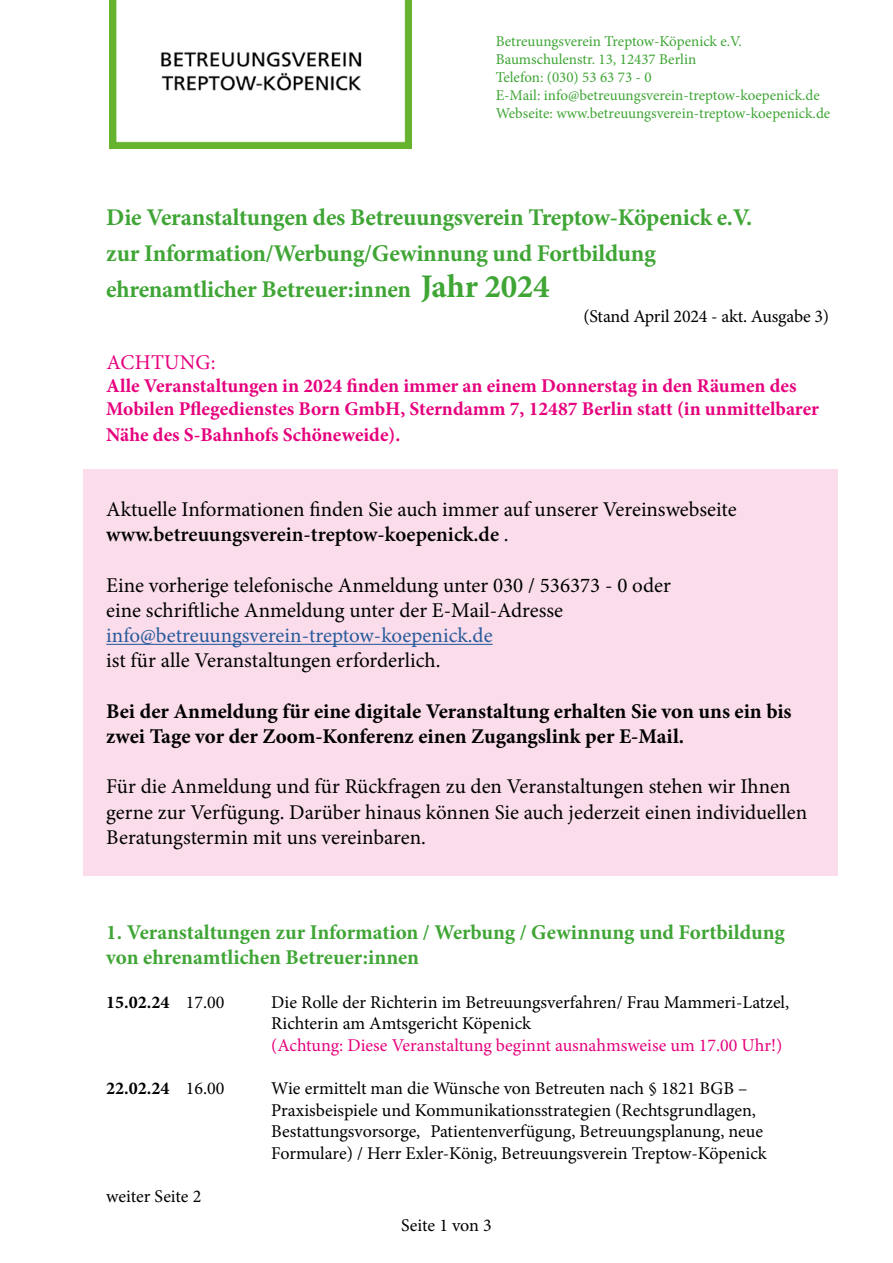
<style>
.page{position:relative;width:893px;height:1263px;background:#fff}
.page>*{position:absolute;margin:0;border:0;box-sizing:border-box;transform-origin:0 0}
.t1{font:700 24px/36px "Minion Pro";letter-spacing:-.01em;color:#3fa535}
.t2{font:21px/25.2px "Minion Pro";color:#000}
.t3{font:700 21px/25.2px "Minion Pro";color:#000}
.t4{font:700 21px/25.2px "Minion Pro";color:#3fa535}
.t5{font:21px "Minion Pro";color:#275b9b}
.t6{font:21px "Minion Pro";letter-spacing:.01em;color:#e6007d}
.t7{font:700 19.5px/23.4px "Minion Pro";color:#e6007d}
.t8{font:18px/21.6px "Minion Pro";color:#000}
.t9{font:18px "Minion Pro";color:#e6007d}
.t10{font:700 18px "Minion Pro";color:#000}
.t11{font:15px/18px "Minion Pro";color:#3fa535}
.s1{font-size:33px}
.s2{font-weight:600}
.s3{font-weight:400}
</style>
<div class="page">
<div style="left:84px;top:470px;width:754px;height:406px;background:#fadceb"></div>
<hr style="left:106px;top:644px;width:387px;height:1px;background:#275b9b">
<img style="left:109px;top:0;width:303px;height:148px">
<p class="t11" style="left:496px;top:32px;width:336px">Betreuungsverein Treptow-Köpenick e.V.<br>Baumschulenstr. 13, 12437 Berlin<br>Telefon: (030) 53 63 73 - 0<br>E-Mail: info@betreuungsverein-treptow-koepenick.de Webseite: www.betreuungsverein-treptow-koepenick.de</p>
<p class="t1" style="left:106px;top:199px;width:647px">Die Veranstaltungen des Betreuungsverein Treptow-Köpenick e.V. zur Information/Werbung/Gewinnung und Fortbildung ehrenamtlicher Betreuer:innen <span class="s1">Jahr 2024</span></p>
<p class="t8" style="left:583px;top:305px;width:247px">(Stand April 2024 - akt. Ausgabe 3)</p>
<p class="t6" style="left:106px;top:348px;width:111px">ACHTUNG:</p>
<p class="t7" style="left:106px;top:374px;width:714px">Alle Veranstaltungen in 2024 finden immer an einem Donnerstag in den Räumen des<br>Mobilen Pflegedienstes Born GmbH, Sterndamm 7, 12487 Berlin statt (in unmittelbarer</p>
<p class="t7" style="left:106px;top:422px;width:296px">Nähe des S-Bahnhofs Schöneweide).</p>
<p class="t2" style="left:106px;top:497px;width:632px">Aktuelle Informationen finden Sie auch immer auf unserer Vereinswebseite <span class="s2">www.betreuungsverein-treptow-koepenick.de</span> .</p>
<p class="t2" style="left:106px;top:573px;width:566px">Eine vorherige telefonische Anmeldung unter 030 / 536373 - 0 oder eine schriftliche Anmeldung unter der E-Mail-Adresse</p>
<p class="t5" style="left:106px;top:621px;width:388px">info@betreuungsverein-treptow-koepenick.de</p>
<p class="t2" style="left:106px;top:648px;width:336px">ist für alle Veranstaltungen erforderlich.</p>
<p class="t3" style="left:106px;top:698px;width:687px">Bei der Anmeldung für eine digitale Veranstaltung erhalten Sie von uns ein bis zwei Tage vor der Zoom-Konferenz einen Zugangslink per E-Mail.</p>
<p class="t2" style="left:106px;top:774px;width:702px">Für die Anmeldung und für Rückfragen zu den Veranstaltungen stehen wir Ihnen gerne zur Verfügung. Darüber hinaus können Sie auch jederzeit einen individuellen<br>Beratungstermin mit uns vereinbaren.</p>
<p class="t4" style="left:106px;top:920px;width:680px">1. Veranstaltungen zur Information / Werbung / Gewinnung und Fortbildung von ehrenamtlichen Betreuer:innen</p>
<p class="t10" style="left:106px;top:989px;width:120px">15.02.24 <span class="s3">17.00</span></p>
<p class="t8" style="left:271px;top:991px;width:519px">Die Rolle der Richterin im Betreuungsverfahren/ Frau Mammeri-Latzel,<br>Richterin am Amtsgericht Köpenick</p>
<p class="t9" style="left:271px;top:1033px;width:512px">(Achtung: Diese Veranstaltung beginnt ausnahmsweise um 17.00 Uhr!)</p>
<p class="t10" style="left:106px;top:1076px;width:120px">22.02.24 <span class="s3">16.00</span></p>
<p class="t8" style="left:271px;top:1077px;width:497px">Wie ermittelt man die Wünsche von Betreuten nach § 1821 BGB – Praxisbeispiele und Kommunikationsstrategien (Rechtsgrundlagen, Bestattungsvorsorge, Patientenverfügung, Betreuungsplanung, neue Formulare) / Herr Exler-König, Betreuungsverein Treptow-Köpenick</p>
<p class="t8" style="left:106px;top:1185px;width:97px">weiter Seite 2</p>
<p class="t8" style="left:401px;top:1215px;width:92px">Seite 1 von 3</p>
</div>
